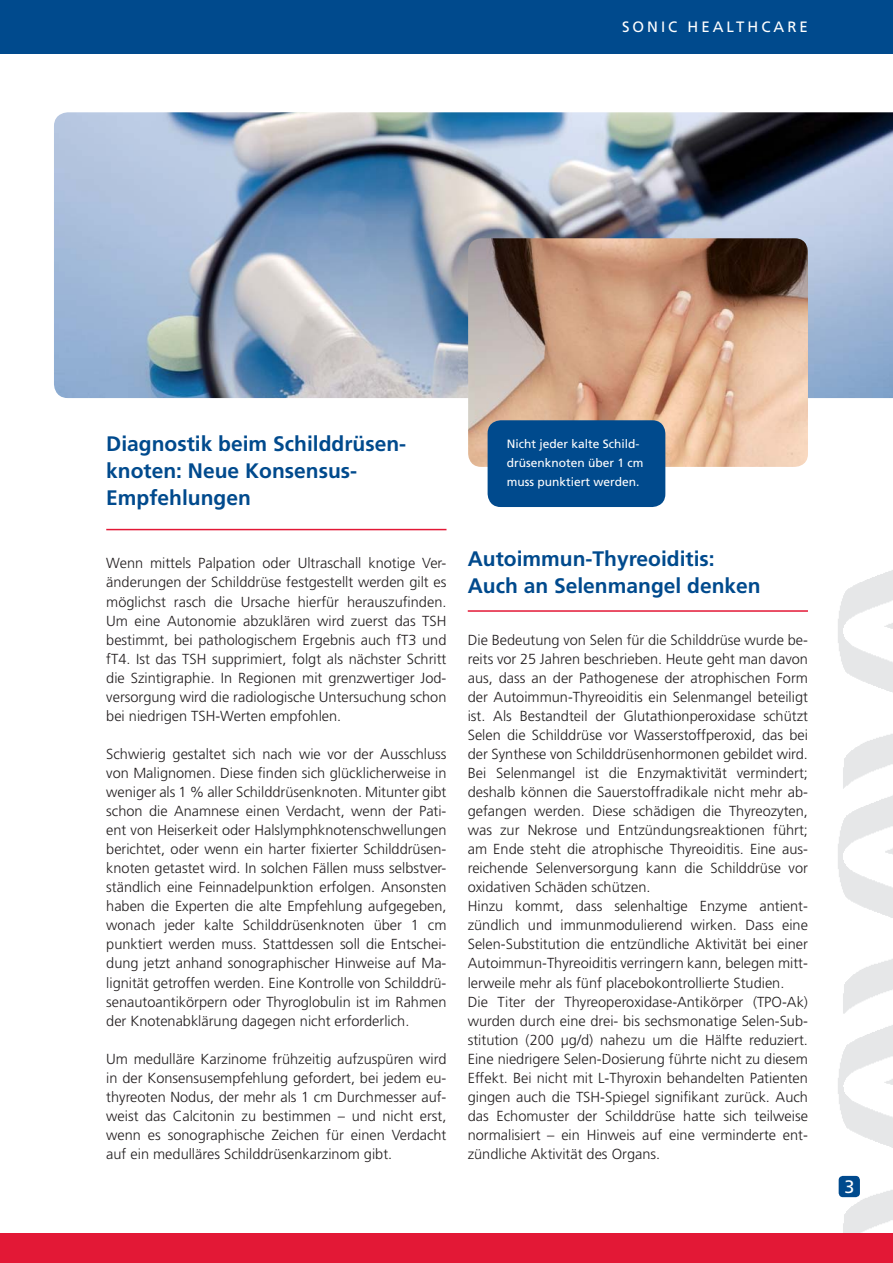
<style>
.page{position:relative;width:893px;height:1263px;background:#fff}
.page>*{position:absolute;margin:0;border:0;box-sizing:border-box;transform-origin:0 0}
.t1{font:700 21px/27px "Frutiger";color:#004a8d}
.t2{font:18px "Frutiger";color:#fff}
.t3{font:15px "Frutiger";letter-spacing:.2em;color:#fff}
.t4{font:300 14.55px/19px "Frutiger";color:#231f20;text-align:justify}
.t5{font:12px/19px "Frutiger";color:#fff}
</style>
<div class="page">
<img style="left:838px;top:570px;width:55px;height:663px">
<div style="left:0;top:1233px;width:893px;height:30px;background:#e31836"></div>
<div style="left:0;top:0;width:893px;height:53px;background:#004a8d"></div>
<hr style="left:106px;top:529px;width:340px;height:1px;background:#e31836">
<hr style="left:468px;top:610px;width:340px;height:2px;background:#e31836">
<img style="left:54px;top:112px;width:839px;height:286px">
<img style="left:468px;top:238px;width:340px;height:229px;border-radius:13px">
<div style="left:488px;top:420px;width:177px;height:87px;background:#004a8d;border-radius:13px"></div>
<div style="left:839px;top:1176px;width:21px;height:21px;background:#004a8d;border-radius:4px"></div>
<p class="t3" style="left:622px;top:21px;width:187px">SONIC HEALTHCARE</p>
<h1 class="t1" style="left:106px;top:432px;width:301px">Diagnostik beim Schilddrüsen&shy;knoten: Neue Konsensus-<br>Empfehlungen</h1>
<p class="t4" style="left:106px;top:555px;width:342px">Wenn mittels Palpation oder Ultraschall knotige Ver&shy;änderungen der Schilddrüse festgestellt werden gilt es möglichst rasch die Ursache hierfür herauszufinden.<br>Um eine Autonomie abzuklären wird zuerst das TSH bestimmt, bei pathologischem Ergebnis auch fT3 und fT4. Ist das TSH supprimiert, folgt als nächster Schritt die Szintigraphie. In Regionen mit grenzwertiger Jod&shy;versorgung wird die radiologische Untersuchung schon bei niedrigen TSH-Werten empfohlen.</p>
<p class="t4" style="left:106px;top:745px;width:342px">Schwierig gestaltet sich nach wie vor der Ausschluss von Malignomen. Diese finden sich glücklicherweise in weniger als 1 % aller Schilddrüsenknoten. Mitunter gibt schon die Anamnese einen Verdacht, wenn der Pati&shy;ent von Heiserkeit oder Halslymphknotenschwellungen berichtet, oder wenn ein harter fixierter Schilddrüsen&shy;knoten getastet wird. In solchen Fällen muss selbstver&shy;ständlich eine Feinnadelpunktion erfolgen. Ansonsten haben die Experten die alte Empfehlung aufgegeben, wonach jeder kalte Schilddrüsenknoten über 1 cm punktiert werden muss. Stattdessen soll die Entschei&shy;dung jetzt anhand sonographischer Hinweise auf Ma&shy;lignität getroffen werden. Eine Kontrolle von Schilddrü&shy;senautoantikörpern oder Thyroglobulin ist im Rahmen der Knotenabklärung dagegen nicht erforderlich.</p>
<p class="t4" style="left:106px;top:1050px;width:342px">Um medulläre Karzinome frühzeitig aufzuspüren wird in der Konsensusempfehlung gefordert, bei jedem eu&shy;thyreoten Nodus, der mehr als 1 cm Durchmesser auf&shy;weist das Calcitonin zu bestimmen – und nicht erst, wenn es sonographische Zeichen für einen Verdacht auf ein medulläres Schilddrüsenkarzinom gibt.</p>
<p class="t5" style="left:507px;top:435px;width:138px">Nicht jeder kalte Schild&shy;drüsenknoten über 1 cm muss punktiert werden.</p>
<h1 class="t1" style="left:468px;top:547px;width:294px">Autoimmun-Thyreoiditis:<br>Auch an Selenmangel denken</h1>
<p class="t4" style="left:468px;top:631px;width:342px;text-align:left">Die Bedeutung von Selen für die Schilddrüse wurde be&shy;reits vor 25 Jahren beschrieben. Heute geht man davon aus, dass an der Pathogenese der atrophischen Form der Autoimmun-Thyreoiditis ein Selenmangel beteiligt ist. Als Bestandteil der Glutathionperoxidase schützt Selen die Schilddrüse vor Wasserstoffperoxid, das bei der Synthese von Schilddrüsenhormonen gebildet wird.<br>Bei Selenmangel ist die Enzymaktivität vermindert; deshalb können die Sauerstoffradikale nicht mehr ab&shy;gefangen werden. Diese schädigen die Thyreozyten, was zur Nekrose und Entzündungsreaktionen führt; am Ende steht die atrophische Thyreoiditis. Eine aus&shy;reichende Selenversorgung kann die Schilddrüse vor oxidativen Schäden schützen.<br>Hinzu kommt, dass selenhaltige Enzyme antient&shy;zündlich und immunmodulierend wirken. Dass eine Selen-Substitution die entzündliche Aktivität bei einer Autoimmun-Thyreoiditis verringern kann, belegen mitt&shy;lerweile mehr als fünf placebokontrollierte Studien.<br>Die Titer der Thyreoperoxidase-Antikörper (TPO-Ak) wurden durch eine drei- bis sechsmonatige Selen-Sub&shy;stitution (200 µg/d) nahezu um die Hälfte reduziert.<br>Eine niedrigere Selen-Dosierung führte nicht zu diesem Effekt. Bei nicht mit L-Thyroxin behandelten Patienten gingen auch die TSH-Spiegel signifikant zurück. Auch das Echomuster der Schilddrüse hatte sich teilweise normalisiert – ein Hinweis auf eine verminderte ent&shy;zündliche Aktivität des Organs.</p>
<p class="t2" style="left:844px;top:1179px;width:12px">3</p>
</div>
